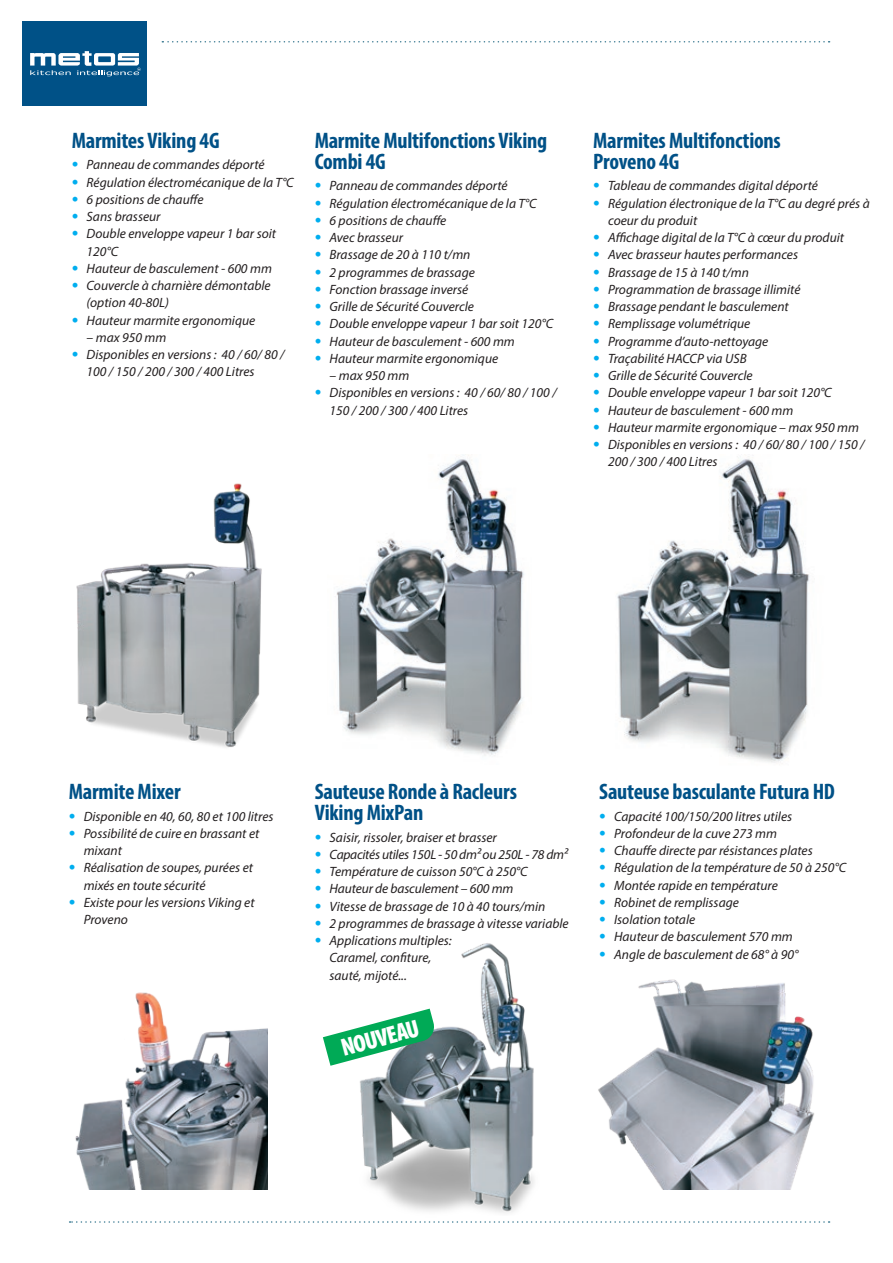
<style>
.page{position:relative;width:893px;height:1263px;background:#fff}
.page>*{position:absolute;margin:0;border:0;box-sizing:border-box;transform-origin:0 0}
.t1{font:900 condensed 24.9px "Myriad Pro";color:#fff}
.t2{font:700 condensed 22.5px/21px "Myriad Pro";letter-spacing:-.01em;color:#005187}
.t3{font:italic 13.5px/17.2px "Myriad Pro";color:#231f20}
.t4{font:italic 13.5px "Myriad Pro";letter-spacing:-.02em;color:#231f20}
.s1{font-family:"Univers LT Std";font-weight:300;font-style:normal;color:#00aeef}
</style>
<div class="page">
<img style="left:360px;top:943px;width:174px;height:270px">
<svg style="left:162px;top:41px;width:668px;height:2px"></svg>
<svg style="left:70px;top:1221px;width:760px;height:2px"></svg>
<img style="left:76px;top:483px;width:186px;height:265px">
<img style="left:617px;top:456px;width:193px;height:307px">
<img style="left:336px;top:455px;width:188px;height:301px">
<img style="left:75px;top:992px;width:193px;height:197px">
<div style="left:22px;top:21px;width:125px;height:84px;background:#005187"></div>
<svg style="left:30px;top:51px;width:111px;height:25px"></svg>
<img style="left:598px;top:979px;width:216px;height:210px">
<svg style="left:323px;top:1009px;width:113px;height:57px"></svg>
<h2 class="t2" style="left:72px;top:129px;width:149px">Marmites Viking 4G</h2>
<p class="t3" style="left:72px;top:156px;width:194px"><span class="s1">•</span> Panneau de commandes déporté</p>
<p class="t3" style="left:72px;top:173px;width:224px"><span class="s1">•</span> Régulation électromécanique de la T°C</p>
<p class="t3" style="left:72px;top:190px;width:133px"><span class="s1">•</span> 6 positions de chauffe</p>
<p class="t3" style="left:72px;top:208px;width:90px"><span class="s1">•</span> Sans brasseur</p>
<p class="t3" style="left:87px;top:225px;width:191px;text-indent:-15px"><span class="s1">•</span> Double enveloppe vapeur 1 bar soit<br>120°C</p>
<p class="t3" style="left:72px;top:259px;width:202px"><span class="s1">•</span> Hauteur de basculement - 600 mm</p>
<p class="t3" style="left:87px;top:277px;width:186px;text-indent:-15px"><span class="s1">•</span> Couvercle à charnière démontable (option 40-80L)</p>
<p class="t3" style="left:72px;top:311px;width:185px"><span class="s1">•</span> Hauteur marmite ergonomique</p>
<p class="t3" style="left:87px;top:328px;width:81px">– max 950 mm</p>
<p class="t3" style="left:87px;top:346px;width:199px;text-indent:-15px"><span class="s1">•</span> Disponibles en versions : 40 / 60/ 80 /<br>100 / 150 / 200 / 300 / 400 Litres</p>
<h2 class="t2" style="left:315px;top:129px;width:234px">Marmite Multifonctions Viking<br>Combi 4G</h2>
<p class="t3" style="left:315px;top:177px;width:194px"><span class="s1">•</span> Panneau de commandes déporté</p>
<p class="t3" style="left:315px;top:194px;width:224px"><span class="s1">•</span> Régulation électromécanique de la T°C</p>
<p class="t3" style="left:315px;top:211px;width:133px"><span class="s1">•</span> 6 positions de chauffe</p>
<p class="t3" style="left:315px;top:229px;width:90px"><span class="s1">•</span> Avec brasseur</p>
<p class="t3" style="left:315px;top:246px;width:157px"><span class="s1">•</span> Brassage de 20 à 110 t/mn</p>
<p class="t3" style="left:315px;top:263px;width:162px"><span class="s1">•</span> 2 programmes de brassage</p>
<p class="t3" style="left:315px;top:280px;width:155px"><span class="s1">•</span> Fonction brassage inversé</p>
<p class="t3" style="left:315px;top:298px;width:161px"><span class="s1">•</span> Grille de Sécurité Couvercle</p>
<p class="t3" style="left:315px;top:315px;width:240px"><span class="s1">•</span> Double enveloppe vapeur 1 bar soit 120°C</p>
<p class="t3" style="left:315px;top:332px;width:202px"><span class="s1">•</span> Hauteur de basculement - 600 mm</p>
<p class="t3" style="left:315px;top:349px;width:185px"><span class="s1">•</span> Hauteur marmite ergonomique</p>
<p class="t3" style="left:330px;top:367px;width:81px">– max 950 mm</p>
<p class="t3" style="left:330px;top:384px;width:229px;text-indent:-15px"><span class="s1">•</span> Disponibles en versions : 40 / 60/ 80 / 100 /<br>150 / 200 / 300 / 400 Litres</p>
<h2 class="t2" style="left:593px;top:129px;width:189px">Marmites Multifonctions<br>Proveno 4G</h2>
<p class="t3" style="left:593px;top:177px;width:226px"><span class="s1">•</span> Tableau de commandes digital déporté</p>
<p class="t3" style="left:608px;top:194px;width:263px;text-indent:-15px"><span class="s1">•</span> Régulation électronique de la T°C au degré prés à coeur du produit</p>
<p class="t3" style="left:593px;top:229px;width:252px"><span class="s1">•</span> Affichage digital de la T°C à cœur du produit</p>
<p class="t3" style="left:593px;top:246px;width:206px"><span class="s1">•</span> Avec brasseur hautes performances</p>
<p class="t3" style="left:593px;top:263px;width:157px"><span class="s1">•</span> Brassage de 15 à 140 t/mn</p>
<p class="t3" style="left:593px;top:280px;width:209px"><span class="s1">•</span> Programmation de brassage illimité</p>
<p class="t3" style="left:593px;top:298px;width:197px"><span class="s1">•</span> Brassage pendant le basculement</p>
<p class="t3" style="left:593px;top:315px;width:159px"><span class="s1">•</span> Remplissage volumétrique</p>
<p class="t3" style="left:593px;top:332px;width:177px"><span class="s1">•</span> Programme d’auto-nettoyage</p>
<p class="t3" style="left:593px;top:349px;width:155px"><span class="s1">•</span> Traçabilité HACCP via USB</p>
<p class="t3" style="left:593px;top:367px;width:161px"><span class="s1">•</span> Grille de Sécurité Couvercle</p>
<p class="t3" style="left:593px;top:384px;width:240px"><span class="s1">•</span> Double enveloppe vapeur 1 bar soit 120°C</p>
<p class="t3" style="left:593px;top:401px;width:202px"><span class="s1">•</span> Hauteur de basculement - 600 mm</p>
<p class="t3" style="left:593px;top:419px;width:267px"><span class="s1">•</span> Hauteur marmite ergonomique – max 950 mm</p>
<p class="t3" style="left:608px;top:436px;width:258px;text-indent:-15px"><span class="s1">•</span> Disponibles en versions : 40 / 60/ 80 / 100 / 150 /<br>200 / 300 / 400 Litres</p>
<h2 class="t2" style="left:69px;top:781px;width:113px">Marmite Mixer</h2>
<p class="t3" style="left:69px;top:807px;width:206px"><span class="s1">•</span> Disponible en 40, 60, 80 et 100 litres</p>
<p class="t3" style="left:84px;top:824px;width:177px;text-indent:-15px"><span class="s1">•</span> Possibilité de cuire en brassant et mixant</p>
<p class="t3" style="left:84px;top:859px;width:171px;text-indent:-15px"><span class="s1">•</span> Réalisation de soupes, purées et mixés en toute sécurité</p>
<p class="t3" style="left:84px;top:893px;width:172px;text-indent:-15px"><span class="s1">•</span> Existe pour les versions Viking et<br>Proveno</p>
<h2 class="t2" style="left:315px;top:781px;width:204px">Sauteuse Ronde à Racleurs<br>Viking MixPan</h2>
<p class="t3" style="left:315px;top:828px;width:184px"><span class="s1">•</span> Saisir, rissoler, braiser et brasser</p>
<p class="t4" style="left:315px;top:846px;width:255px"><span class="s1">•</span> Capacités utiles 150L - 50 dm² ou 250L - 78 dm²</p>
<p class="t3" style="left:315px;top:863px;width:215px"><span class="s1">•</span> Température de cuisson 50°C à 250°C</p>
<p class="t3" style="left:315px;top:880px;width:200px"><span class="s1">•</span> Hauteur de basculement – 600 mm</p>
<p class="t3" style="left:315px;top:897px;width:232px"><span class="s1">•</span> Vitesse de brassage de 10 à 40 tours/min</p>
<p class="t3" style="left:315px;top:914px;width:255px"><span class="s1">•</span> 2 programmes de brassage à vitesse variable</p>
<p class="t3" style="left:330px;top:932px;width:124px;text-indent:-15px"><span class="s1">•</span> Applications multiples:<br>Caramel, confiture, sauté, mijoté...</p>
<h1 class="t1" style="left:338px;top:1035px;width:82px;rotate:-15deg">NOUVEAU</h1>
<h2 class="t2" style="left:599px;top:781px;width:237px">Sauteuse basculante Futura HD</h2>
<p class="t3" style="left:599px;top:807px;width:194px"><span class="s1">•</span> Capacité 100/150/200 litres utiles</p>
<p class="t3" style="left:599px;top:824px;width:179px"><span class="s1">•</span> Profondeur de la cuve 273 mm</p>
<p class="t3" style="left:599px;top:842px;width:215px"><span class="s1">•</span> Chauffe directe par résistances plates</p>
<p class="t3" style="left:599px;top:859px;width:248px"><span class="s1">•</span> Régulation de la température de 50 à 250°C</p>
<p class="t3" style="left:599px;top:876px;width:180px"><span class="s1">•</span> Montée rapide en température</p>
<p class="t3" style="left:599px;top:893px;width:141px"><span class="s1">•</span> Robinet de remplissage</p>
<p class="t3" style="left:599px;top:911px;width:97px"><span class="s1">•</span> Isolation totale</p>
<p class="t3" style="left:599px;top:928px;width:195px"><span class="s1">•</span> Hauteur de basculement 570 mm</p>
<p class="t3" style="left:599px;top:945px;width:201px"><span class="s1">•</span> Angle de basculement de 68° à 90°</p>
</div>
